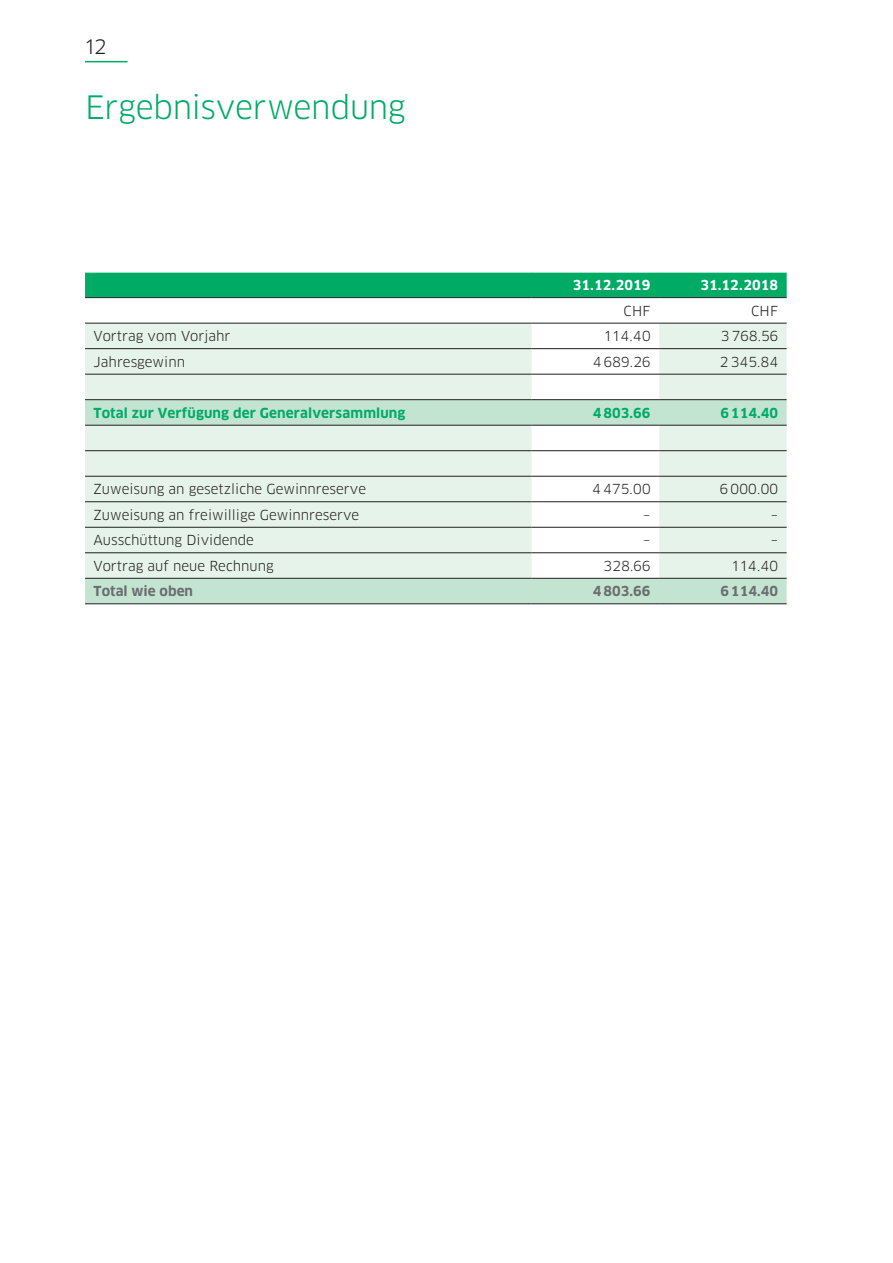
<style>
.page{position:relative;width:893px;height:1263px;background:#fff}
.page>*{position:absolute;margin:0;border:0;box-sizing:border-box;transform-origin:0 0}
.t1{font:31.5px "Clan LF";letter-spacing:-.01em;color:#00ab66}
.t2{font:19.5px "Clan LF";color:#231f20}
.t3{font:13.5px "Clan LF";color:#231f20}
.t4{font:700 13.5px "Clan";letter-spacing:.01em;color:#00ab66}
.t5{font:700 13.5px "Clan";letter-spacing:.005em;color:#6c6d70}
.t6{font:700 13.5px "Clan";letter-spacing:.005em;color:#fff}
</style>
<div class="page">
<div style="left:85px;top:273px;width:702px;height:24px;background:#00ab66"></div>
<svg style="left:85px;top:298px;width:702px;height:25px"></svg>
<svg style="left:85px;top:324px;width:702px;height:75px;fill:#e6f3eb"></svg>
<svg style="left:85px;top:400px;width:702px;height:203px;background:#deeee5"></svg>
<hr style="left:85px;top:323px;width:446px;height:1px;background:#231f20">
<hr style="left:85px;top:348px;width:446px;height:1px;background:#231f20">
<hr style="left:85px;top:374px;width:446px;height:1px;background:#231f20">
<hr style="left:85px;top:399px;width:446px;height:1px;background:#231f20">
<hr style="left:85px;top:425px;width:446px;height:1px;background:#231f20">
<hr style="left:85px;top:450px;width:446px;height:1px;background:#231f20">
<hr style="left:85px;top:476px;width:446px;height:1px;background:#231f20">
<hr style="left:85px;top:501px;width:446px;height:1px;background:#231f20">
<hr style="left:85px;top:527px;width:446px;height:1px;background:#231f20">
<hr style="left:85px;top:552px;width:446px;height:1px;background:#231f20">
<hr style="left:85px;top:578px;width:446px;height:1px;background:#231f20">
<hr style="left:85px;top:603px;width:446px;height:1px;background:#231f20">
<hr style="left:531px;top:323px;width:128px;height:1px;background:#231f20">
<hr style="left:659px;top:323px;width:128px;height:1px;background:#231f20">
<hr style="left:531px;top:348px;width:128px;height:1px;background:#231f20">
<hr style="left:659px;top:348px;width:128px;height:1px;background:#231f20">
<hr style="left:531px;top:374px;width:128px;height:1px;background:#231f20">
<hr style="left:659px;top:374px;width:128px;height:1px;background:#231f20">
<hr style="left:531px;top:399px;width:128px;height:1px;background:#231f20">
<hr style="left:659px;top:399px;width:128px;height:1px;background:#231f20">
<hr style="left:531px;top:425px;width:128px;height:1px;background:#231f20">
<hr style="left:659px;top:425px;width:128px;height:1px;background:#231f20">
<hr style="left:531px;top:450px;width:128px;height:1px;background:#231f20">
<hr style="left:659px;top:450px;width:128px;height:1px;background:#231f20">
<hr style="left:531px;top:476px;width:128px;height:1px;background:#231f20">
<hr style="left:659px;top:476px;width:128px;height:1px;background:#231f20">
<hr style="left:531px;top:501px;width:128px;height:1px;background:#231f20">
<hr style="left:659px;top:501px;width:128px;height:1px;background:#231f20">
<hr style="left:531px;top:527px;width:128px;height:1px;background:#231f20">
<hr style="left:659px;top:527px;width:128px;height:1px;background:#231f20">
<hr style="left:531px;top:552px;width:128px;height:1px;background:#231f20">
<hr style="left:659px;top:552px;width:128px;height:1px;background:#231f20">
<hr style="left:531px;top:578px;width:128px;height:1px;background:#231f20">
<hr style="left:659px;top:578px;width:128px;height:1px;background:#231f20">
<hr style="left:531px;top:603px;width:128px;height:1px;background:#231f20">
<hr style="left:659px;top:603px;width:128px;height:1px;background:#231f20">
<hr style="left:85px;top:297px;width:446px;height:1px;background:#231f20">
<hr style="left:531px;top:297px;width:128px;height:1px;background:#231f20">
<hr style="left:659px;top:297px;width:128px;height:1px;background:#231f20">
<hr style="left:85px;top:61px;width:43px;height:1px;background:#00ab66">
<h2 class="t2" style="left:85px;top:36px;width:23px">12</h2>
<h1 class="t1" style="left:85px;top:90px;width:322px">Ergebnisverwendung</h1>
<p class="t6" style="left:573px;top:278px;width:79px">31.12.2019</p>
<p class="t6" style="left:700px;top:278px;width:79px">31.12.2018</p>
<p class="t3" style="left:623px;top:303px;width:29px">CHF</p>
<p class="t3" style="left:751px;top:303px;width:29px">CHF</p>
<p class="t3" style="left:94px;top:329px;width:138px">Vortrag vom Vorjahr</p>
<p class="t3" style="left:604px;top:329px;width:48px">1 14.40</p>
<p class="t3" style="left:721px;top:329px;width:59px">3 768.56</p>
<p class="t3" style="left:94px;top:354px;width:93px">Jahresgewinn</p>
<p class="t3" style="left:593px;top:354px;width:59px">4 689.26</p>
<p class="t3" style="left:720px;top:354px;width:60px">2 345.84</p>
<p class="t4" style="left:94px;top:405px;width:313px">Total zur Verfügung der Generalversammlung</p>
<p class="t4" style="left:593px;top:405px;width:59px">4803.66</p>
<p class="t4" style="left:720px;top:405px;width:59px">6114.40</p>
<p class="t3" style="left:94px;top:482px;width:274px">Zuweisung an gesetzliche Gewinnreserve</p>
<p class="t3" style="left:592px;top:482px;width:60px">4 475.00</p>
<p class="t3" style="left:720px;top:482px;width:60px">6 000.00</p>
<p class="t3" style="left:94px;top:507px;width:267px">Zuweisung an freiwillige Gewinnreserve</p>
<p class="t3" style="left:643px;top:507px;width:9px">–</p>
<p class="t3" style="left:771px;top:507px;width:9px">–</p>
<p class="t3" style="left:94px;top:533px;width:162px">Ausschüttung Dividende</p>
<p class="t3" style="left:643px;top:533px;width:9px">–</p>
<p class="t3" style="left:771px;top:533px;width:9px">–</p>
<p class="t3" style="left:94px;top:559px;width:182px">Vortrag auf neue Rechnung</p>
<p class="t3" style="left:604px;top:559px;width:49px">328.66</p>
<p class="t3" style="left:732px;top:559px;width:48px">1 14.40</p>
<p class="t5" style="left:94px;top:584px;width:101px">Total wie oben</p>
<p class="t5" style="left:593px;top:584px;width:59px">4803.66</p>
<p class="t5" style="left:720px;top:584px;width:59px">6114.40</p>
</div>
